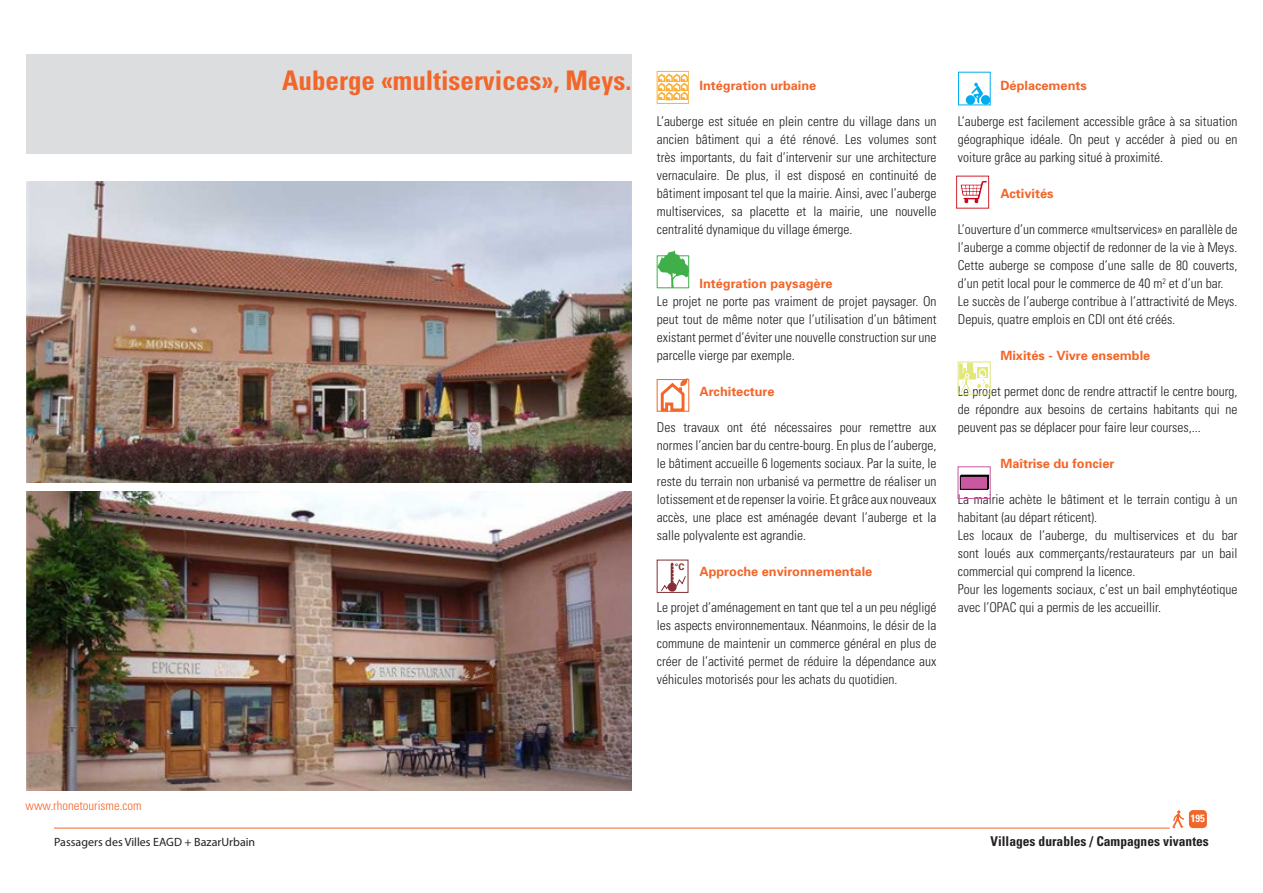
<style>
.page{position:relative;width:1263px;height:893px;background:#fff}
.page>*{position:absolute;margin:0;border:0;box-sizing:border-box;transform-origin:0 0}
.SOUS_TITRE_-_projet{font:700 condensed 27px "Univers LT Std";color:#f2662a}
.TEXTE_COURANT{font:300 condensed 13.5px/18px "Univers LT Std";color:#231f20;text-align:justify}
.t1{font:700 condensed 13.5px "Univers LT Std";color:#231f20}
.SYNTHESE___LEGENDE_B{font:700 12.75px "Univers";color:#f2662a}
.CHRONIQUE___legende{font:300 condensed 12.75px "Univers LT Std";color:#f2662a}
.t2{font:12px "Myriad Pro";color:#231f20}
.t3{font:700 condensed 10.5px "Univers LT Std";color:#fff}
.t4{font:700 9px "Univers";color:#843034}
</style>
<div class="page">
<svg style="left:1172px;top:810px;width:12px;height:18px"></svg>
<div style="left:1189px;top:810px;width:18px;height:18px;background:#f2662a;border-radius:4px"></div>
<hr style="left:54px;top:828px;width:1116px;height:1px;background:#f2662a">
<div style="left:26px;top:54px;width:605px;height:99px;background:#dcdddf"></div>
<img style="left:26px;top:181px;width:605px;height:302px">
<img style="left:26px;top:491px;width:605px;height:300px">
<svg style="left:659px;top:73px;width:28px;height:27px"></svg>
<div style="left:657px;top:71px;width:32px;height:33px;border:1px solid #fab03b"></div>
<svg style="left:657px;top:250px;width:32px;height:38px"></svg>
<svg style="left:659px;top:378px;width:30px;height:34px"></svg>
<img style="left:960px;top:180px;width:27px;height:24px">
<div style="left:956px;top:176px;width:33px;height:32px;border:1px solid #d1232a"></div>
<div style="left:958px;top:362px;width:32px;height:32px;border:1px solid #e2e77a"></div>
<svg style="left:959px;top:363px;width:30px;height:31px"></svg>
<div style="left:958px;top:72px;width:32px;height:33px;border:1px solid #00aeef"></div>
<svg style="left:971px;top:83px;width:12px;height:20px"></svg>
<div style="left:966px;top:95px;width:9px;height:10px;background:#00aeef;border-radius:50%"></div>
<div style="left:981px;top:95px;width:9px;height:10px;background:#00aeef;border-radius:50%"></div>
<hr style="left:671px;top:564px;width:2px;height:20px;background:#843034">
<svg style="left:661px;top:566px;width:25px;height:25px"></svg>
<div style="left:961px;top:475px;width:28px;height:13px;background:#090407"></div>
<div style="left:960px;top:476px;width:28px;height:14px;background:#c958a1;border:1px solid #000"></div>
<p class="CHRONIQUE___legende" style="left:26px;top:798px;width:118px">www.rhonetourisme.com</p>
<p class="SOUS_TITRE_-_projet" style="left:282px;top:64px;width:351px">Auberge «multiservices», Meys.</p>
<p class="SYNTHESE___LEGENDE_B" style="left:699px;top:78px;width:118px">Intégration urbaine</p>
<p class="TEXTE_COURANT" style="left:657px;top:112px;width:281px">L’auberge est située en plein centre du village dans un ancien bâtiment qui a été rénové. Les volumes sont très importants, du fait d’intervenir sur une architecture vernaculaire. De plus, il est disposé en continuité de bâtiment imposant tel que la mairie. Ainsi, avec l’auberge multiservices, sa placette et la mairie, une nouvelle centralité dynamique du village émerge.</p>
<p class="SYNTHESE___LEGENDE_B" style="left:699px;top:276px;width:135px">Intégration paysagère</p>
<p class="TEXTE_COURANT" style="left:657px;top:292px;width:281px">Le projet ne porte pas vraiment de projet paysager. On peut tout de même noter que l’utilisation d’un bâtiment existant permet d’éviter une nouvelle construction sur une parcelle vierge par exemple.</p>
<p class="SYNTHESE___LEGENDE_B" style="left:699px;top:384px;width:77px">Architecture</p>
<p class="TEXTE_COURANT" style="left:657px;top:418px;width:281px">Des travaux ont été nécessaires pour remettre aux normes l’ancien bar du centre-bourg. En plus de l’auberge, le bâtiment accueille 6 logements sociaux. Par la suite, le reste du terrain non urbanisé va permettre de réaliser un lotissement et de repenser la voirie. Et grâce aux nouveaux accès, une place est aménagée devant l’auberge et la salle polyvalente est agrandie.</p>
<p class="SYNTHESE___LEGENDE_B" style="left:699px;top:564px;width:174px">Approche environnementale</p>
<p class="TEXTE_COURANT" style="left:657px;top:598px;width:281px">Le projet d’aménagement en tant que tel a un peu négligé les aspects environnementaux. Néanmoins, le désir de la commune de maintenir un commerce général en plus de créer de l’activité permet de réduire la dépendance aux véhicules motorisés pour les achats du quotidien.</p>
<p class="t4" style="left:675px;top:561px;width:11px">°C</p>
<p class="SYNTHESE___LEGENDE_B" style="left:1000px;top:78px;width:88px">Déplacements</p>
<p class="TEXTE_COURANT" style="left:958px;top:112px;width:281px">L’auberge est facilement accessible grâce à sa situation géographique idéale. On peut y accéder à pied ou en voiture grâce au parking situé à proximité.</p>
<p class="SYNTHESE___LEGENDE_B" style="left:1000px;top:186px;width:55px">Activités</p>
<p class="TEXTE_COURANT" style="left:958px;top:220px;width:281px">L’ouverture d’un commerce «multservices» en parallèle de l’auberge a comme objectif de redonner de la vie à Meys.</p>
<p class="TEXTE_COURANT" style="left:958px;top:256px;width:281px">Cette auberge se compose d’une salle de 80 couverts, d’un petit local pour le commerce de 40 m<sup>2</sup> et d’un bar.</p>
<p class="TEXTE_COURANT" style="left:958px;top:292px;width:281px">Le succès de l’auberge contribue à l’attractivité de Meys.<br>Depuis, quatre emplois en CDI ont été créés.</p>
<p class="SYNTHESE___LEGENDE_B" style="left:1000px;top:348px;width:151px">Mixités - Vivre ensemble</p>
<p class="TEXTE_COURANT" style="left:958px;top:382px;width:281px">Le projet permet donc de rendre attractif le centre bourg, de répondre aux besoins de certains habitants qui ne peuvent pas se déplacer pour faire leur courses,...</p>
<p class="SYNTHESE___LEGENDE_B" style="left:1000px;top:456px;width:116px">Maîtrise du foncier</p>
<p class="TEXTE_COURANT" style="left:958px;top:490px;width:281px">La mairie achète le bâtiment et le terrain contigu à un habitant (au départ réticent).</p>
<p class="TEXTE_COURANT" style="left:958px;top:526px;width:281px">Les locaux de l’auberge, du multiservices et du bar sont loués aux commerçants/restaurateurs par un bail commercial qui comprend la licence.</p>
<p class="TEXTE_COURANT" style="left:958px;top:580px;width:281px">Pour les logements sociaux, c’est un bail emphytéotique avec l’OPAC qui a permis de les accueillir.</p>
<p class="t3" style="left:1191px;top:812px;width:15px">195</p>
<p class="t2" style="left:54px;top:835px;width:203px">Passagers des Villes EAGD + BazarUrbain</p>
<p class="t1" style="left:990px;top:833px;width:220px">Villages durables / Campagnes vivantes</p>
</div>
